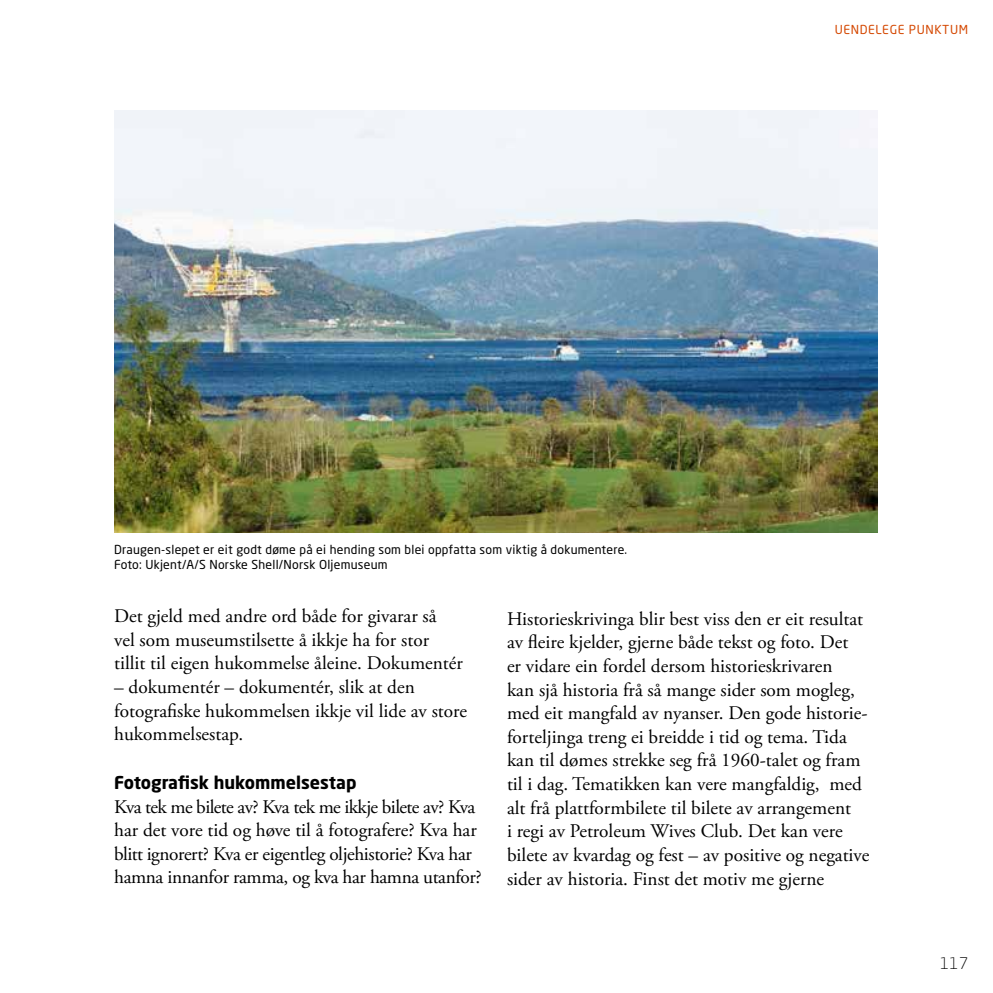
<style>
.page{position:relative;width:993px;height:993px;background:#fff}
.page>*{position:absolute;margin:0;border:0;box-sizing:border-box;transform-origin:0 0}
.t1{font:19.25px/23.6px "Adobe Garamond Pro";color:#000}
.t2{font:19.25px/23.6px "Adobe Garamond Pro";letter-spacing:-.02em;color:#000}
.t3{font:700 17.5px "Neo Sans Std";color:#000}
.t4{font:300 15.75px "Neo Sans Std";color:#000}
.t5{font:12.25px/14.7px "Neo Sans Std";letter-spacing:.02em;color:#000}
.t6{font:12.25px "Neo Sans Std";letter-spacing:.05em;color:#d54903}
</style>
<div class="page">
<img style="left:114px;top:110px;width:762px;height:422px">
<p class="t5" style="left:114px;top:542px;width:514px">Draugen-slepet er eit godt døme på ei hending som blei oppfatta som viktig å dokumentere.<br>Foto: Ukjent/A/S Norske Shell/Norsk Oljemuseum</p>
<p class="t6" style="left:834px;top:22px;width:135px">UENDELEGE PUNKTUM</p>
<p class="t1" style="left:114px;top:604px;width:350px">Det gjeld med andre ord både for givarar så<br>vel som museumstilsette å ikkje ha for stor tillit til eigen hukommelse åleine. Dokumentér</p>
<p class="t1" style="left:114px;top:675px;width:354px">– dokumentér – dokumentér, slik at den fotografiske hukommelsen ikkje vil lide av store hukommelsestap.</p>
<p class="t3" style="left:114px;top:770px;width:244px">Fotografisk hukommelsestap</p>
<p class="t2" style="left:114px;top:795px;width:369px">Kva tek me bilete av? Kva tek me ikkje bilete av? Kva har det vore tid og høve til å fotografere? Kva har blitt ignorert? Kva er eigentleg oljehistorie? Kva har hamna innanfor ramma, og kva har hamna utanfor?</p>
<p class="t1" style="left:507px;top:607px;width:364px">Historieskrivinga blir best viss den er eit resultat av fleire kjelder, gjerne både tekst og foto. Det<br>er vidare ein fordel dersom historieskrivaren<br>kan sjå historia frå så mange sider som mogleg, med eit mangfald av nyanser. Den gode historie&shy;forteljinga treng ei breidde i tid og tema. Tida kan til dømes strekke seg frå 1960-talet og fram til i dag. Tematikken kan vere mangfaldig, med alt frå plattformbilete til bilete av arrangement<br>i regi av Petroleum Wives Club. Det kan vere bilete av kvardag og fest – av positive og negative sider av historia. Finst det motiv me gjerne</p>
<p class="t4" style="left:939px;top:953px;width:30px">117</p>
</div>
